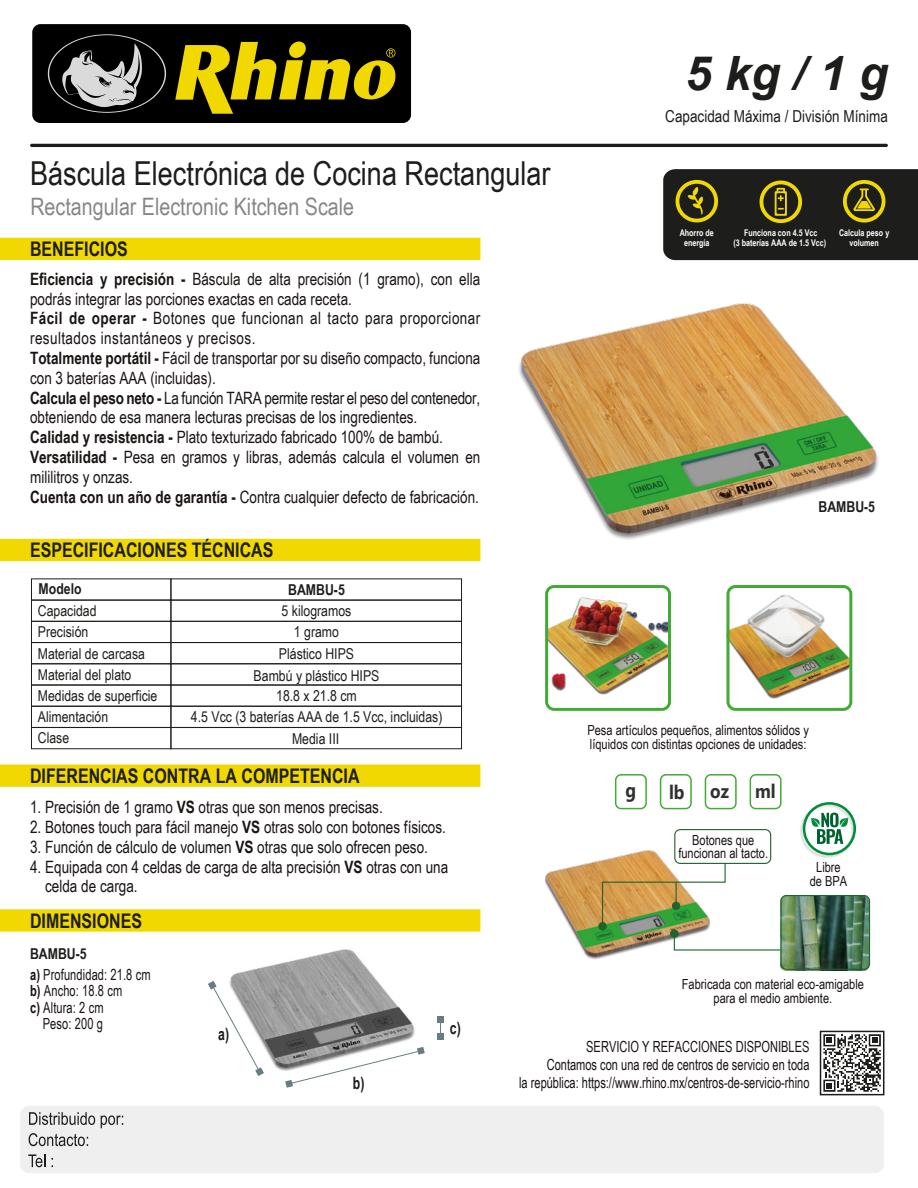
<style>
.page{position:relative;width:918px;height:1188px;background:#fff}
.page>*{position:absolute;margin:0;border:0;box-sizing:border-box;transform-origin:0 0}
.t1{font:italic 700 47.4px "Arial";color:#1d1d1b}
.t2{font:33px "Arial Narrow";color:#1d1d1b}
.t3{font:24px "Arial Narrow";color:#878787}
.t4{font:700 20.1px "Arial Narrow";color:#1d1d1b}
.t5{font:700 19.5px "Segoe UI";color:#303031;scale:.88 1}
.t6{font:700 17.1px "Arial Narrow";color:#1d1d1b;scale:.88 1}
.t7{font:16.95px/19.8px "Arial Narrow";color:#1a1413}
.t8{font:16.5px "Arial Narrow";color:#1d1d1b}
.t9{font:15.3px/18px "Arial Narrow";color:#1a1413;text-align:right;scale:.88 1}
.t10{font:15px/21px "Arial Narrow";color:#1d1d1b;text-align:center}
.t11{font:700 15px "Arial Narrow";color:#1d1d1b}
.t12{font:13.95px/13.5px "Arial Narrow";color:#1a1413;text-align:center}
.t13{font:700 9.15px/10.5px "Arial Narrow";color:#fff;text-align:center;scale:.95 1}
.s1{font-weight:700}
</style>
<div class="page">
<img style="left:230px;top:949px;width:185px;height:122px">
<img style="left:519px;top:303px;width:360px;height:237px">
<hr style="left:30px;top:144px;width:858px;height:3px;background:#1d1d1b;border-radius:2px">
<div style="left:20px;top:1106px;width:864px;height:67px;background:#ededed;border-radius:9px"></div>
<svg style="left:29px;top:1112px;width:66px;height:13px"></svg>
<svg style="left:101px;top:1115px;width:22px;height:13px"></svg>
<svg style="left:29px;top:1133px;width:59px;height:13px"></svg>
<svg style="left:28px;top:1154px;width:17px;height:13px"></svg>
<div style="left:32px;top:24px;width:379px;height:99px;background:#010000;border-radius:8px"></div>
<svg style="left:175px;top:42px;width:221px;height:72px"></svg>
<svg style="left:48px;top:34px;width:118px;height:79px"></svg>
<div style="left:0;top:539px;width:480px;height:22px;background:#f0d800"></div>
<div style="left:0;top:238px;width:480px;height:22px;background:#f0d800"></div>
<svg style="left:0;top:764px;width:480px;height:23px;background:#f0d907"></svg>
<svg style="left:0;top:909px;width:480px;height:23px;background:#f0d907"></svg>
<svg style="left:208px;top:981px;width:56px;height:95px"></svg>
<svg style="left:285px;top:1047px;width:140px;height:41px"></svg>
<div style="left:437px;top:1017px;width:7px;height:6px;background:#687d82"></div>
<div style="left:437px;top:1034px;width:7px;height:6px;background:#687d82"></div>
<svg style="left:823px;top:1034px;width:58px;height:58px"></svg>
<div style="left:820px;top:1031px;width:64px;height:64px;border:2px solid #1d1d1b"></div>
<svg style="left:663px;top:169px;width:255px;height:91px;background:#2f2d1b"></svg>
<div style="left:171px;top:600px;width:291px;height:22px;border:1px solid #1d1d1b"></div>
<div style="left:171px;top:621px;width:291px;height:22px;border:1px solid #1d1d1b"></div>
<div style="left:171px;top:642px;width:291px;height:22px;border:1px solid #1d1d1b"></div>
<div style="left:171px;top:663px;width:291px;height:22px;border:1px solid #1d1d1b"></div>
<div style="left:171px;top:685px;width:291px;height:22px;border:1px solid #1d1d1b"></div>
<div style="left:171px;top:706px;width:291px;height:22px;border:1px solid #1d1d1b"></div>
<div style="left:171px;top:727px;width:291px;height:22px;border:1px solid #1d1d1b"></div>
<div style="left:31px;top:600px;width:140px;height:22px;border:1px solid #1d1d1b"></div>
<div style="left:31px;top:621px;width:140px;height:22px;border:1px solid #1d1d1b"></div>
<div style="left:31px;top:642px;width:140px;height:22px;border:1px solid #1d1d1b"></div>
<div style="left:31px;top:663px;width:140px;height:22px;border:1px solid #1d1d1b"></div>
<div style="left:31px;top:685px;width:140px;height:22px;border:1px solid #1d1d1b"></div>
<div style="left:31px;top:706px;width:140px;height:22px;border:1px solid #1d1d1b"></div>
<div style="left:31px;top:727px;width:140px;height:22px;border:1px solid #1d1d1b"></div>
<div style="left:615px;top:774px;width:32px;height:35px;border:2px solid #42ab36;border-radius:5px"></div>
<div style="left:660px;top:774px;width:32px;height:35px;border:2px solid #42ab36;border-radius:5px"></div>
<div style="left:705px;top:774px;width:32px;height:35px;border:2px solid #42ab36;border-radius:5px"></div>
<div style="left:750px;top:774px;width:32px;height:35px;border:2px solid #42ab36;border-radius:5px"></div>
<img style="left:730px;top:589px;width:123px;height:118px">
<img style="left:549px;top:589px;width:118px;height:118px">
<div style="left:545px;top:585px;width:126px;height:126px;border:3px solid #42ab36;border-radius:8px"></div>
<div style="left:726px;top:585px;width:126px;height:126px;border:3px solid #42ab36;border-radius:8px"></div>
<img style="left:545px;top:831px;width:133px;height:129px">
<div style="left:598px;top:922px;width:9px;height:9px;background:#1d642d;border-radius:50%"></div>
<svg style="left:601px;top:862px;width:179px;height:89px"></svg>
<div style="left:672px;top:902px;width:8px;height:8px;background:#1d642d;border-radius:50%"></div>
<div style="left:674px;top:829px;width:97px;height:35px;border:1px solid #1d642d;border-radius:5px"></div>
<img style="left:781px;top:895px;width:89px;height:75px">
<div style="left:780px;top:895px;width:90px;height:75px;border:1px solid #1d642d;border-radius:5px"></div>
<svg style="left:800px;top:802px;width:56px;height:56px"></svg>
<h1 class="t1" style="left:685px;top:42px;width:204px">5 kg / 1 g</h1>
<h2 class="t2" style="left:30px;top:149px;width:522px">Báscula Electrónica de Cocina Rectangular</h2>
<h3 class="t3" style="left:30px;top:189px;width:325px">Rectangular Electronic Kitchen Scale</h3>
<p class="t4" style="left:30px;top:234px;width:99px">BENEFICIOS</p>
<p class="t7" style="left:30px;top:268px;width:452px"><span class="s1">Eficiencia y precisión -</span> Báscula de alta precisión (1 gramo), con ella podrás integrar las porciones exactas en cada receta.<br><span class="s1">Fácil de operar -</span> Botones que funcionan al tacto para proporcionar resultados instantáneos y precisos.<br><span class="s1">Totalmente portátil -</span> Fácil de transportar por su diseño compacto, funciona con 3 baterías AAA (incluidas).<br><span class="s1">Calcula el peso neto -</span> La función TARA permite restar el peso del contenedor, obteniendo de esa manera lecturas precisas de los ingredientes.<br><span class="s1">Calidad y resistencia -</span> Plato texturizado fabricado 100% de bambú.<br><span class="s1">Versatilidad -</span> Pesa en gramos y libras, además calcula el volumen en mililitros y onzas.<br><span class="s1">Cuenta con un año de garantía -</span> Contra cualquier defecto de fabricación.</p>
<p class="t4" style="left:30px;top:535px;width:245px">ESPECIFICACIONES TÉCNICAS</p>
<p class="t11" style="left:39px;top:577px;width:45px">Modelo</p>
<p class="t10" style="left:38px;top:599px;width:60px;text-align:left">Capacidad<br>Precisión</p>
<p class="t11" style="left:288px;top:578px;width:58px">BAMBU-5</p>
<p class="t10" style="left:282px;top:600px;width:71px">5 kilogramos<br>1 gramo</p>
<p class="t10" style="left:38px;top:642px;width:109px">Material de carcasa</p>
<p class="t10" style="left:279px;top:643px;width:77px">Plástico HIPS</p>
<p class="t10" style="left:38px;top:664px;width:95px">Material del plato</p>
<p class="t10" style="left:254px;top:664px;width:127px">Bambú y plástico HIPS</p>
<p class="t10" style="left:38px;top:684px;width:121px">Medidas de superficie</p>
<p class="t10" style="left:191px;top:685px;width:253px">18.8 x 21.8 cm<br>4.5 Vcc (3 baterías AAA de 1.5 Vcc, incluidas)</p>
<p class="t10" style="left:38px;top:727px;width:33px">Clase</p>
<p class="t10" style="left:292px;top:728px;width:49px">Media III</p>
<p class="t10" style="left:38px;top:705px;width:72px">Alimentación</p>
<p class="t4" style="left:30px;top:760px;width:331px">DIFERENCIAS CONTRA LA COMPETENCIA</p>
<p class="t7" style="left:30px;top:797px;width:354px">1. Precisión de 1 gramo <span class="s1">VS</span> otras que son menos precisas.</p>
<p class="t7" style="left:30px;top:817px;width:417px">2. Botones touch para fácil manejo <span class="s1">VS</span> otras solo con botones físicos.</p>
<p class="t7" style="left:30px;top:836px;width:399px">3. Función de cálculo de volumen <span class="s1">VS</span> otras que solo ofrecen peso.</p>
<p class="t7" style="left:45px;top:856px;width:405px;text-indent:-15px">4. Equipada con 4 celdas de carga de alta precisión <span class="s1">VS</span> otras con una celda de carga.</p>
<p class="t4" style="left:30px;top:905px;width:113px">DIMENSIONES</p>
<p class="t11" style="left:30px;top:942px;width:58px">BAMBU-5</p>
<p class="t8" style="left:665px;top:104px;width:224px">Capacidad Máxima / División Mínima</p>
<p class="t13" style="left:680px;top:227px;width:38px">Ahorro de energía</p>
<p class="t13" style="left:733px;top:227px;width:99px">Funciona con 4.5 Vcc<br>(3 baterías AAA de 1.5 Vcc)</p>
<p class="t13" style="left:839px;top:227px;width:54px">Calcula peso y volumen</p>
<p class="t11" style="left:818px;top:495px;width:58px">BAMBU-5</p>
<p class="t12" style="left:587px;top:723px;width:223px;text-align:left">Pesa artículos pequeños, alimentos sólidos y líquidos con distintas opciones de unidades:</p>
<p class="t5" style="left:626px;top:772px;width:14px">g</p>
<p class="t5" style="left:669px;top:773px;width:19px">lb</p>
<p class="t5" style="left:710px;top:772px;width:23px">oz</p>
<p class="t5" style="left:755px;top:773px;width:25px">ml</p>
<p class="t12" style="left:678px;top:833px;width:91px">Botones que funcionan al tacto.</p>
<p class="t12" style="left:810px;top:860px;width:39px">Libre de BPA</p>
<p class="t9" style="left:30px;top:965px;width:138px"><span class="s1">a)</span> Profundidad: 21.8 cm</p>
<p class="t9" style="left:30px;top:982px;width:106px"><span class="s1">b)</span> Ancho: 18.8 cm</p>
<p class="t9" style="left:30px;top:998px;width:85px"><span class="s1">c)</span> Altura: 2 cm</p>
<p class="t9" style="left:43px;top:1014px;width:70px">Peso: 200 g</p>
<p class="t6" style="left:218px;top:1022px;width:14px">a)</p>
<p class="t6" style="left:353px;top:1070px;width:15px">b)</p>
<p class="t6" style="left:450px;top:1015px;width:14px">c)</p>
<p class="t12" style="left:682px;top:977px;width:184px">Fabricada con material eco-amigable para el medio ambiente.</p>
<p class="t9" style="left:519px;top:1037px;width:332px">SERVICIO Y REFACCIONES DISPONIBLES<br>Contamos con una red de centros de servicio en toda<br>la república: https://www.rhino.mx/centros-de-servicio-rhino</p>
</div>
